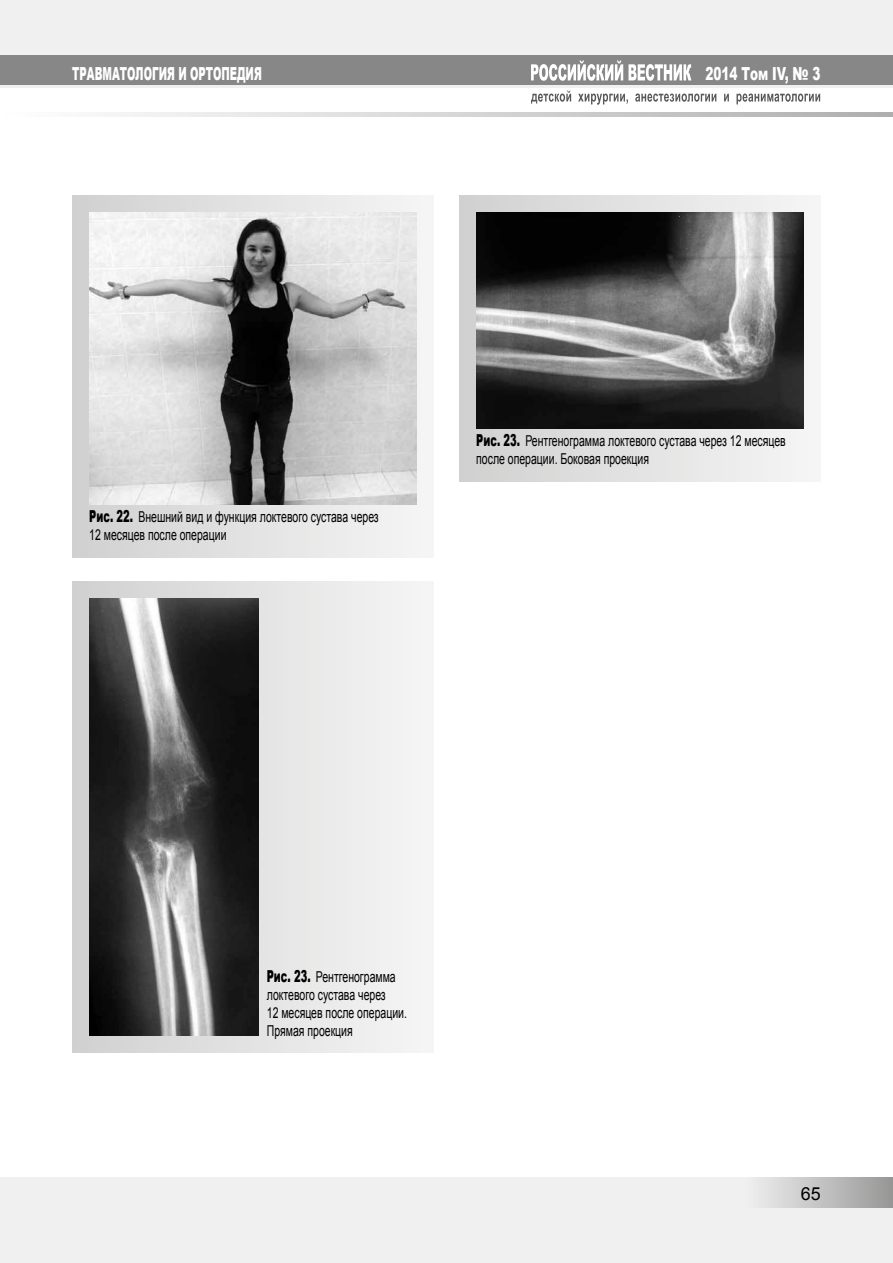
<style>
.page{position:relative;width:893px;height:1263px;background:#fff}
.page>*{position:absolute;margin:0;border:0;box-sizing:border-box;transform-origin:0 0}
.t1{font:900 18px "Arial";color:#fff;scale:.56 1}
.t2{font:900 18px "Arial";color:#fff;scale:.67 1}
.t3{font:18px "Arial";color:#000}
.t4{font:15px/18px "Arial";color:#000;scale:.7 1}
.s1{font-weight:900;font-size:16.5px}
</style>
<div class="page">
<div style="left:0;top:1178px;width:893px;height:85px;background:#f0f0f0"></div>
<div style="left:744px;top:1178px;width:149px;height:30px;background:linear-gradient(to right,#f1f1f1,#979797)"></div>
<div style="left:0;top:0;width:893px;height:87px;background:#f0f0f0"></div>
<div style="left:0;top:55px;width:893px;height:30px;background:#878787"></div>
<svg style="left:119px;top:113px;width:774px;height:4px;background:#d2d1d1"></svg>
<svg style="left:531px;top:60px;width:160px;height:21px"></svg>
<svg style="left:531px;top:91px;width:289px;height:14px"></svg>
<div style="left:72px;top:196px;width:362px;height:361px;background:linear-gradient(to right,#d1d1d1,#f3f3f3)"></div>
<img style="left:89px;top:213px;width:328px;height:291px">
<svg style="left:459px;top:196px;width:349px;height:285px"></svg>
<img style="left:476px;top:213px;width:328px;height:215px">
<div style="left:72px;top:581px;width:362px;height:471px;background:linear-gradient(to right,#c6c6c5,#f7f7f7)"></div>
<img style="left:89px;top:598px;width:170px;height:437px">
<p class="t1" style="left:72px;top:61px;width:340px">ТРАВМАТОЛОГИЯ И ОРТОПЕДИЯ</p>
<p class="t2" style="left:706px;top:61px;width:173px">2014 Том IV, № 3</p>
<p class="t4" style="left:89px;top:508px;width:415px"><span class="s1">Рис. 22.</span> Внешний вид и функция локтевого сустава через<br>12 месяцев после операции</p>
<p class="t4" style="left:476px;top:432px;width:444px"><span class="s1">Рис. 23.</span> Рентгенограмма локтевого сустава через 12 месяцев после операции. Боковая проекция</p>
<p class="t4" style="left:267px;top:967px;width:202px"><span class="s1">Рис. 23.</span> Рентгенограмма локтевого сустава через<br>12 месяцев после операции.<br>П рямая проекция</p>
<p class="t3" style="left:801px;top:1181px;width:22px">65</p>
</div>
